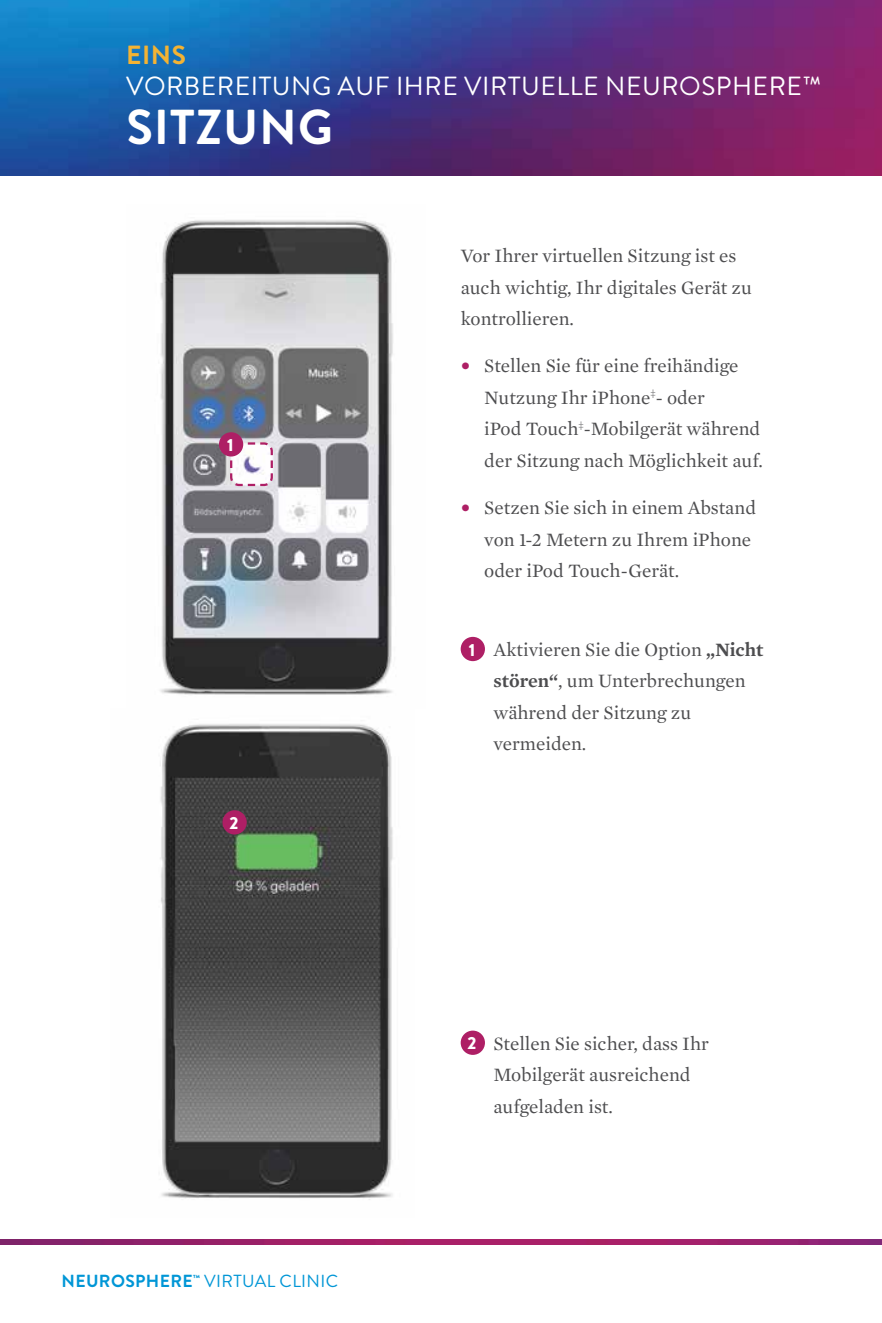
<style>
.page{position:relative;width:882px;height:1323px;background:#fff}
.page>*{position:absolute;margin:0;border:0;box-sizing:border-box;transform-origin:0 0}
.t1{font:700 49px "Brandon Grotesque";letter-spacing:.02em;color:#fff}
.t2{font:26.25px "Brandon Grotesque";letter-spacing:.02em;color:#fff}
.t3{font:700 26.25px "Brandon Grotesque";color:#f4b333}
.t4{font:19.25px/31.5px "Mercury Text G1";color:#4d4d4f}
.t5{font:17.5px "Brandon Grotesque";letter-spacing:.02em;color:#0096d6}
.t6{font:900 17.5px "Brandon Grotesque";color:#fff}
.s1{font-weight:700}
.s2{font-weight:700;color:#ae1f65}
.s3{font-family:"Brandon Grotesque";font-weight:900;font-size:17.5px;color:#fff}
.s4{font-weight:600}
</style>
<div class="page">
<img style="left:0;top:0;width:882px;height:175px">
<img style="left:0;top:1240px;width:882px;height:5px">
<div style="left:461px;top:637px;width:24px;height:24px;background:#ae1f65;border-radius:50%"></div>
<div style="left:461px;top:1031px;width:24px;height:24px;background:#ae1f65;border-radius:50%"></div>
<img style="left:160px;top:724px;width:233px;height:476px">
<img style="left:160px;top:220px;width:233px;height:475px">
<svg style="left:229px;top:441px;width:45px;height:46px"></svg>
<div style="left:219px;top:432px;width:24px;height:25px;background:#ae1f65;border-radius:50%"></div>
<div style="left:222px;top:810px;width:25px;height:25px;background:#ae1f65;border-radius:50%"></div>
<h2 class="t3" style="left:126px;top:36px;width:61px">EINS</h2>
<h2 class="t2" style="left:126px;top:68px;width:697px">VORBEREITUNG AUF IHRE VIRTUELLE NEUROSPHERE™</h2>
<h1 class="t1" style="left:126px;top:93px;width:208px">SITZUNG</h1>
<p class="t6" style="left:227px;top:433px;width:8px">1</p>
<p class="t6" style="left:229px;top:811px;width:10px">2</p>
<p class="t5" style="left:62px;top:1269px;width:278px"><span class="s1">NEUROSPHERE</span><sup>™</sup> VIRTUAL CLINIC</p>
<p class="t4" style="left:461px;top:239px;width:293px">Vor Ihrer virtuellen Sitzung ist es auch wichtig, Ihr digitales Gerät zu kontrollieren.</p>
<p class="t4" style="left:484px;top:349px;width:280px;text-indent:-24px"><span class="s2">•</span> Stellen Sie für eine freihändige<br>Nutzung Ihr iPhone<sup>‡</sup>- oder<br>iPod Touch<sup>‡</sup>-Mobilgerät während der Sitzung nach Möglichkeit auf.</p>
<p class="t4" style="left:484px;top:491px;width:273px;text-indent:-24px"><span class="s2">•</span> Setzen Sie sich in einem Abstand von 1-2 Metern zu Ihrem iPhone oder iPod Touch-Gerät.</p>
<p class="t4" style="left:493px;top:633px;width:272px;text-indent:-25px"><span class="s3">1</span> Aktivieren Sie die Option <span class="s4">„Nicht stören“</span>, um Unterbrechungen während der Sitzung zu vermeiden.</p>
<p class="t4" style="left:493px;top:1026px;width:217px;text-indent:-26px"><span class="s3">2</span> Stellen Sie sicher, dass Ihr<br>Mobilgerät ausreichend aufgeladen ist.</p>
</div>
